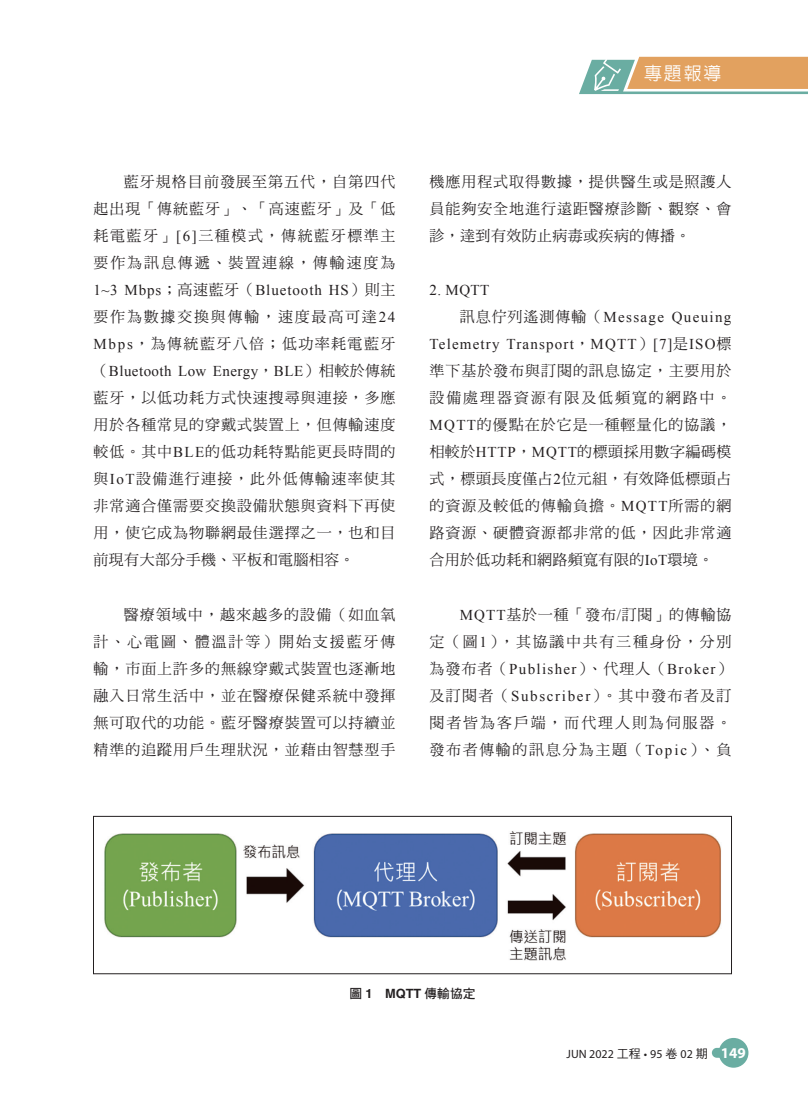
<style>
.page{position:relative;width:808px;height:1106px;background:#fff}
.page>*{position:absolute;margin:0;border:0;box-sizing:border-box;transform-origin:0 0}
.t1{font:500 18px "AR Hei B5";color:#fff}
.t2{font:15px/27px "DF Ming Std W5";letter-spacing:.065em;color:#231f20;text-align:justify}
.t3{font:15px "Times New Roman";letter-spacing:.08em;color:#231f20}
.t4{font:15px/27px "DF Ming Std W5";letter-spacing:.12em;color:#231f20}
.t5{font:15px/27px "DF Ming Std W5";letter-spacing:.11em;color:#231f20;text-align:right}
.t6{font:15px "Times New Roman";letter-spacing:.03em;color:#231f20}
.t7{font:15px "Times New Roman";letter-spacing:.06em;color:#231f20}
.t8{font:12.75px "DF Hei Std W7";color:#231f20}
.t9{font:12px "Myriad Pro";color:#231f20}
.s1{font-family:"Times New Roman"}
.s2{font-family:"DF Ming Std W5"}
.s3{font-family:"Helvetica";font-weight:700}
.s4{font-family:"DF Hei Std W5"}
.s5{font-weight:700;font-size:15px;color:#fff}
</style>
<div class="page">
<svg style="left:579px;top:57px;width:229px;height:37px"></svg>
<div style="left:719px;top:1037px;width:29px;height:30px;background:#6aada2;border-radius:50%"></div>
<div style="left:712px;top:1047px;width:26px;height:10px;background:#6aada2;border-radius:5px"></div>
<img style="left:104px;top:831px;width:617px;height:130px">
<div style="left:93px;top:816px;width:639px;height:158px;border:1px solid #231f20"></div>
<p class="t1" style="left:644px;top:64px;width:79px">專題報導</p>
<p class="t2" style="left:94px;top:168px;width:303px;text-indent:30px">藍牙規格目前發展至第五代，自第四代起出現「傳統藍牙」、「高速藍牙」及「低耗電藍牙」<span class="s1">[6]</span>三種模式，傳統藍牙標準主要作為訊息傳遞、裝置連線，傳輸速度為</p>
<p class="t7" style="left:94px;top:280px;width:303px">1~3 Mbps<span class="s2">；高速藍牙（</span>Bluetooth HS<span class="s2">）則主</span></p>
<p class="t4" style="left:94px;top:303px;width:303px">要作為數據交換與傳輸，速度最高可達<span class="s1">24<br>Mbps</span>，為傳統藍牙八倍；低功率耗電藍牙</p>
<p class="t6" style="left:94px;top:361px;width:303px"><span class="s2">（</span>Bluetooth Low Energy<span class="s2">，</span>BLE<span class="s2">）相較於傳統</span></p>
<p class="t2" style="left:94px;top:384px;width:303px">藍牙，以低功耗方式快速搜尋與連接，多應用於各種常見的穿戴式裝置上，但傳輸速度較低。其中<span class="s1">BLE</span>的低功耗特點能更長時間的與<span class="s1">IoT</span>設備進行連接，此外低傳輸速率使其非常適合僅需要交換設備狀態與資料下再使用，使它成為物聯網最佳選擇之一，也和目前現有大部分手機、平板和電腦相容。</p>
<p class="t2" style="left:94px;top:600px;width:303px;text-indent:30px">醫療領域中，越來越多的設備（如血氧計、心電圖、體溫計等）開始支援藍牙傳輸，市面上許多的無線穿戴式裝置也逐漸地融入日常生活中，並在醫療保健系統中發揮無可取代的功能。藍牙醫療裝置可以持續並精準的追蹤用戶生理狀況，並藉由智慧型手</p>
<p class="t2" style="left:429px;top:168px;width:303px">機應用程式取得數據，提供醫生或是照護人員能夠安全地進行遠距醫療診斷、觀察、會診，達到有效防止病毒或疾病的傳播。</p>
<p class="t3" style="left:429px;top:280px;width:61px">2. MQTT</p>
<p class="t3" style="left:460px;top:307px;width:273px"><span class="s2">訊息佇列遙測傳輸（</span>Message Queuing</p>
<p class="t3" style="left:429px;top:334px;width:303px">Telemetry Transport<span class="s2">，</span>MQTT<span class="s2">）</span>[7]<span class="s2">是</span>ISO<span class="s2">標</span></p>
<p class="t2" style="left:429px;top:357px;width:303px">準下基於發布與訂閱的訊息協定，主要用於設備處理器資源有限及低頻寬的網路中。<span class="s1">MQTT</span>的優點在於它是一種輕量化的協議，相較於<span class="s1">HTTP</span>，<span class="s1">MQTT</span>的標頭採用數字編碼模式，標頭長度僅占<span class="s1">2</span>位元組，有效降低標頭占的資源及較低的傳輸負擔。<span class="s1">MQTT</span>所需的網路資源、硬體資源都非常的低，因此非常適合用於低功耗和網路頻寬有限的<span class="s1">IoT</span>環境。</p>
<p class="t5" style="left:429px;top:600px;width:303px"><span class="s1">MQTT</span>基於一種「發布<span class="s1">/</span>訂閱」的傳輸協<br>定（圖<span class="s1">1</span>），其協議中共有三種身份，分別</p>
<p class="t3" style="left:429px;top:658px;width:303px"><span class="s2">為發布者（</span>Publisher<span class="s2">）、代理人（</span>Broker<span class="s2">）</span></p>
<p class="t2" style="left:429px;top:681px;width:303px">及訂閱者（<span class="s1">Subscriber</span>）。其中發布者及訂閱者皆為客戶端，而代理人則為伺服器。發布者傳輸的訊息分為主題（<span class="s1">Topic</span>）、負</p>
<p class="t8" style="left:349px;top:986px;width:128px">圖 <span class="s3">1 MQTT</span> 傳輸協定</p>
<p class="t9" style="left:567px;top:1046px;width:181px">JUN 2022 <span class="s4">工程</span> • 95 <span class="s4">卷</span> 02 <span class="s4">期</span> <span class="s5">149</span></p>
</div>
